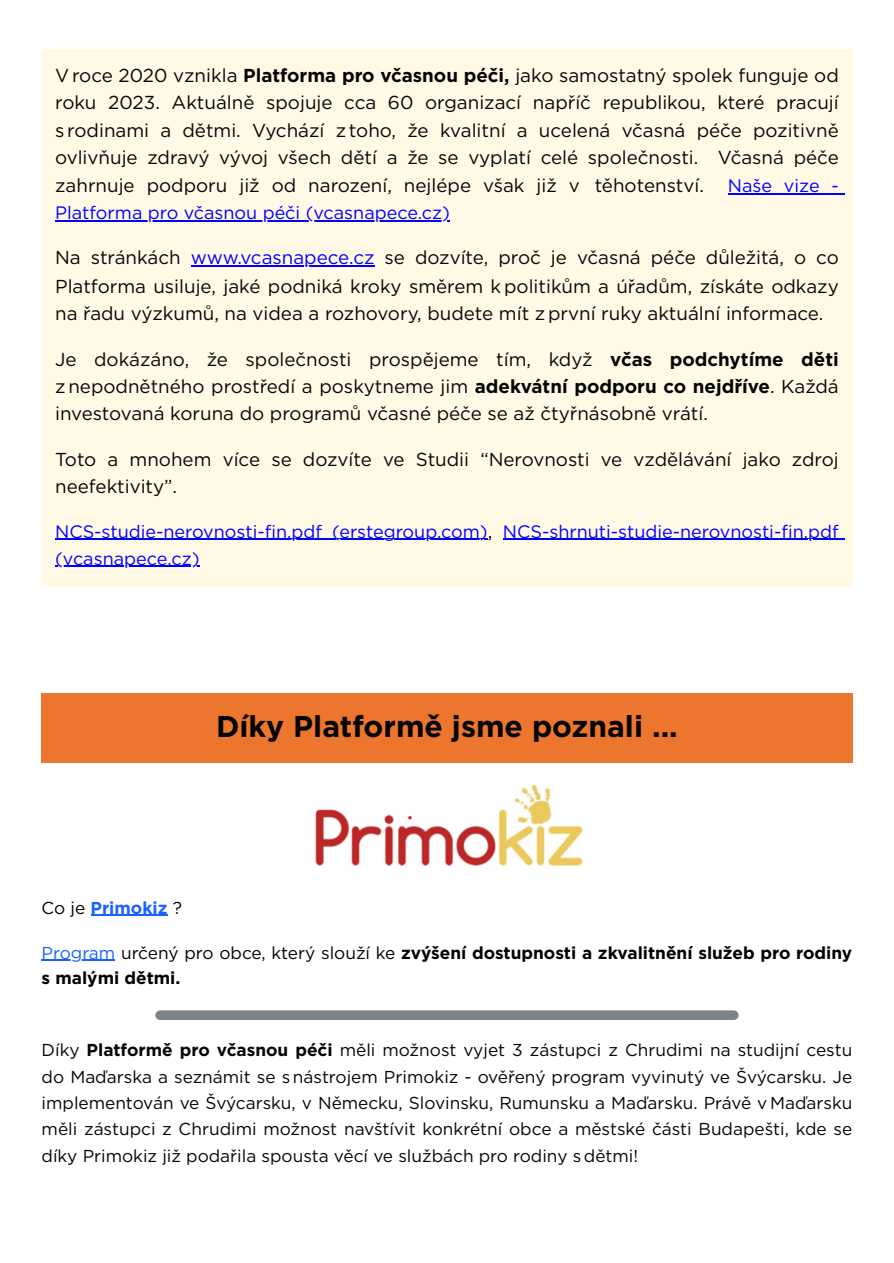
<style>
.page{position:relative;width:894px;height:1263px;background:#fff}
.page>*{position:absolute;margin:0;border:0;box-sizing:border-box;transform-origin:0 0}
.t1{font:700 30px "Gotham";color:#050505}
.t2{font:18.75px/27.6px "Gotham";color:#050505;text-align:justify}
.t3{font:18px/27px "Gotham";color:#00f}
.t4{font:17.25px/26.4px "Gotham";color:#050505;text-align:justify}
.t5{font:700 17.25px/25.8px "Gotham";color:#000}
.t6{font:700 17.25px "Gotham";color:#1a62ff}
.s1{font-weight:700}
.s2{color:#00f}
.s3{font-size:19.5px;color:#000}
.s4{font-weight:400;color:#000}
.s5{font-weight:400;color:#1a62ff}
.s6{font-weight:400}
</style>
<div class="page">
<hr style="left:90px;top:915px;width:77px;height:1px;background:#1a62ff">
<hr style="left:42px;top:960px;width:73px;height:1px;background:#1a62ff">
<div style="left:42px;top:50px;width:810px;height:537px;background:#fff9e6"></div>
<hr style="left:727px;top:194px;width:111px;height:1px;background:#00f">
<hr style="left:55px;top:221px;width:395px;height:1px;background:#00f">
<hr style="left:191px;top:266px;width:183px;height:1px;background:#00f">
<hr style="left:55px;top:539px;width:432px;height:1px;background:#00f">
<hr style="left:502px;top:539px;width:336px;height:1px;background:#00f">
<hr style="left:55px;top:566px;width:144px;height:1px;background:#00f">
<div style="left:42px;top:693px;width:810px;height:69px;background:#ed762f"></div>
<img style="left:315px;top:785px;width:268px;height:81px">
<div style="left:155px;top:1010px;width:583px;height:10px;background:#7c8489;border-radius:5px"></div>
<p class="t2" style="left:55px;top:62px;width:785px">Vroce 2020 vznikla <span class="s1">Platforma pro včasnou péči,</span> jako samostatný spolek funguje od roku 2023. Aktuálně spojuje cca 60 organizací napříč republikou, které pracují s rodinami a dětmi. Vychází z toho, že kvalitní a ucelená včasná péče pozitivně ovlivňuje zdravý vývoj všech dětí a že se vyplatí celé společnosti. Včasná péče zahrnuje podporu již od narození, nejlépe však již v těhotenství.</p>
<p class="t3" style="left:727px;top:172px;width:112px">Naše vize -</p>
<p class="t3" style="left:55px;top:199px;width:396px">Platforma pro včasnou péči (vcasnapece.cz)</p>
<p class="t2" style="left:55px;top:244px;width:785px">Na stránkách <span class="s2">www.vcasnapece.cz</span> se dozvíte, proč je včasná péče důležitá, o co Platforma usiluje, jaké podniká kroky směrem kpolitikům a úřadům, získáte odkazy na řadu výzkumů, na videa a rozhovory, budete mít zprvní ruky aktuální informace.</p>
<p class="t2" style="left:55px;top:345px;width:784px;line-height:27px">Je dokázáno, že společnosti prospějeme tím, když <span class="s1">včas podchytíme děti </span>znepodnětného prostředí a poskytneme jim <span class="s1">adekvátní podporu co nejdříve</span>. Každá investovaná koruna do programů včasné péče se až čtyřnásobně vrátí.</p>
<p class="t2" style="left:55px;top:446px;width:785px;line-height:27px">Toto a mnohem více se dozvíte ve Studii “Nerovnosti ve vzdělávání jako zdroj neefektivity”.</p>
<p class="t3" style="left:55px;top:518px;width:784px">NCS-studie-nerovnosti-fi n.pdf (erstegroup.com)<span class="s3">,</span> NCS-shrnuti-studie-nerovnosti-fi n.pdf (vcasnapece.cz)</p>
<p class="t1" style="left:216px;top:708px;width:463px">Díky Platformě jsme poznali ...</p>
<p class="t6" style="left:42px;top:897px;width:142px"><span class="s4">Co je</span> Primokiz <span class="s4">?</span></p>
<p class="t5" style="left:42px;top:939px;width:811px"><span class="s5">Program</span> <span class="s6">určený pro obce, který slouží ke</span> zvýšení dostupnosti a zkvalitnění služeb pro rodiny s malými dětmi.</p>
<p class="t4" style="left:42px;top:1037px;width:811px">Díky <span class="s1">Platformě pro včasnou péči</span> měli možnost vyjet 3 zástupci z Chrudimi na studijní cestu do Maďarska a seznámit se snástrojem Primokiz - ověřený program vyvinutý ve Švýcarsku. Je implementován ve Švýcarsku, v Německu, Slovinsku, Rumunsku a Maďarsku. Právě v Maďarsku měli zástupci z Chrudimi možnost navštívit konkrétní obce a městské části Budapešti, kde se díky Primokiz již podařila spousta věcí ve službách pro rodiny sdětmi!</p>
</div>
